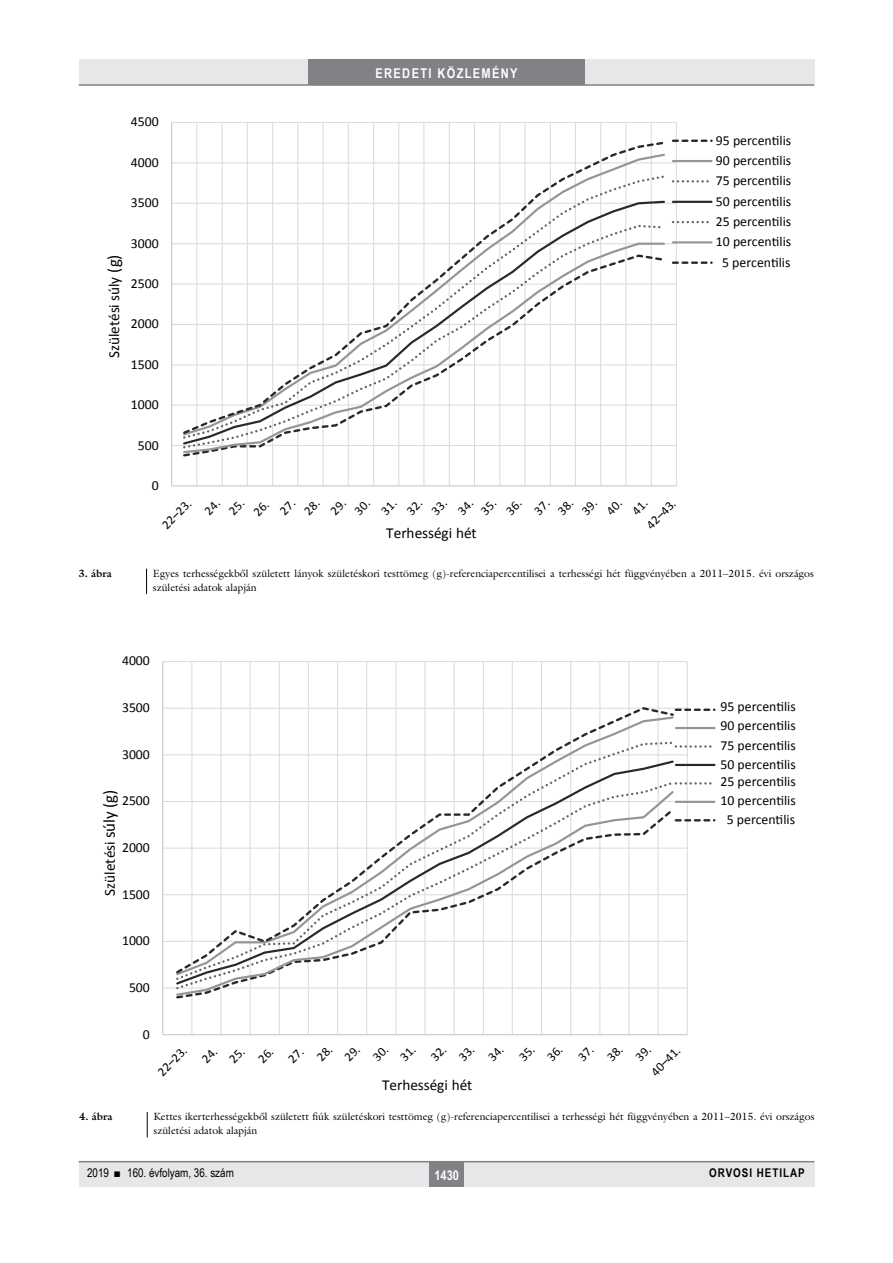
<style>
.page{position:relative;width:893px;height:1263px;background:#fff}
.page>*{position:absolute;margin:0;border:0;box-sizing:border-box;transform-origin:0 0}
.t1{font:15.3px "Calibri";color:#000}
.t2{font:13.8px/20.2px "Calibri";color:#000;text-align:center}
.t3{font:700 13.5px "Arial Narrow";letter-spacing:.1em;color:#fff}
.t4{font:12.9px/20.1px "Calibri";color:#000}
.t5{font:12px "Arial Narrow";color:#000}
.t6{font:700 12px "Arial Narrow";letter-spacing:.08em;color:#000}
.kepalairas2{font:10.5px/13.5px "Galliard Reg";color:#000}
.kepalairas1{font:700 10.5px "Galliard Reg";color:#000}
.s1{font-size:16.95px}
</style>
<div class="page">
<div style="left:79px;top:1161px;width:735px;height:25px;background:#e6e7e8"></div>
<hr style="left:79px;top:1161px;width:735px;height:1px;background:#808285">
<div style="left:430px;top:1161px;width:34px;height:25px;background:#808285"></div>
<div style="left:79px;top:60px;width:735px;height:25px;background:#e6e7e8"></div>
<div style="left:308px;top:60px;width:277px;height:25px;background:#808285"></div>
<hr style="left:79px;top:84px;width:735px;height:2px;background:#808285">
<hr style="left:172px;top:445px;width:504px;height:1px;background:#dcddde">
<hr style="left:172px;top:404px;width:504px;height:2px;background:#dcddde">
<hr style="left:172px;top:364px;width:504px;height:1px;background:#dcddde">
<hr style="left:172px;top:324px;width:504px;height:1px;background:#dcddde">
<hr style="left:172px;top:284px;width:504px;height:1px;background:#dcddde">
<hr style="left:172px;top:243px;width:504px;height:1px;background:#dcddde">
<hr style="left:172px;top:203px;width:504px;height:1px;background:#dcddde">
<hr style="left:172px;top:162px;width:504px;height:1px;background:#dcddde">
<hr style="left:172px;top:122px;width:504px;height:1px;background:#dcddde">
<hr style="left:196px;top:122px;width:1px;height:364px;background:#dcddde">
<hr style="left:222px;top:122px;width:1px;height:364px;background:#dcddde">
<hr style="left:247px;top:122px;width:1px;height:364px;background:#dcddde">
<hr style="left:272px;top:122px;width:1px;height:364px;background:#dcddde">
<hr style="left:297px;top:122px;width:1px;height:364px;background:#dcddde">
<hr style="left:323px;top:122px;width:1px;height:364px;background:#dcddde">
<hr style="left:348px;top:122px;width:1px;height:364px;background:#dcddde">
<hr style="left:373px;top:122px;width:1px;height:364px;background:#dcddde">
<hr style="left:398px;top:122px;width:1px;height:364px;background:#dcddde">
<hr style="left:423px;top:122px;width:1px;height:364px;background:#dcddde">
<hr style="left:449px;top:122px;width:1px;height:364px;background:#dcddde">
<hr style="left:474px;top:122px;width:1px;height:364px;background:#dcddde">
<hr style="left:499px;top:122px;width:1px;height:364px;background:#dcddde">
<hr style="left:524px;top:122px;width:1px;height:364px;background:#dcddde">
<hr style="left:550px;top:122px;width:1px;height:364px;background:#dcddde">
<hr style="left:575px;top:122px;width:1px;height:364px;background:#dcddde">
<hr style="left:600px;top:122px;width:1px;height:364px;background:#dcddde">
<hr style="left:625px;top:122px;width:1px;height:364px;background:#dcddde">
<hr style="left:651px;top:122px;width:1px;height:364px;background:#dcddde">
<hr style="left:676px;top:122px;width:1px;height:364px;background:#dcddde">
<hr style="left:171px;top:122px;width:1px;height:364px;background:#c6c8ca">
<hr style="left:172px;top:485px;width:504px;height:1px;background:#c6c8ca">
<svg style="left:181px;top:140px;width:486px;height:296px"></svg>
<svg style="left:673px;top:140px;width:39px;height:2px"></svg>
<hr style="left:673px;top:160px;width:38px;height:2px;background:#939597">
<svg style="left:673px;top:180px;width:36px;height:3px"></svg>
<hr style="left:673px;top:201px;width:38px;height:2px;background:#29292a">
<svg style="left:673px;top:221px;width:36px;height:2px"></svg>
<hr style="left:673px;top:241px;width:38px;height:2px;background:#939597">
<svg style="left:673px;top:261px;width:39px;height:3px"></svg>
<svg style="left:146px;top:569px;width:1px;height:25px"></svg>
<svg style="left:147px;top:1112px;width:1px;height:25px"></svg>
<hr style="left:163px;top:987px;width:524px;height:1px;background:#dcddde">
<hr style="left:163px;top:941px;width:524px;height:1px;background:#dcddde">
<hr style="left:163px;top:894px;width:524px;height:1px;background:#dcddde">
<hr style="left:163px;top:847px;width:524px;height:2px;background:#dcddde">
<hr style="left:163px;top:801px;width:524px;height:1px;background:#dcddde">
<hr style="left:163px;top:754px;width:524px;height:1px;background:#dcddde">
<hr style="left:163px;top:708px;width:524px;height:1px;background:#dcddde">
<hr style="left:163px;top:661px;width:524px;height:1px;background:#dcddde">
<hr style="left:191px;top:661px;width:1px;height:374px;background:#dcddde">
<hr style="left:220px;top:661px;width:1px;height:374px;background:#dcddde">
<hr style="left:250px;top:661px;width:1px;height:374px;background:#dcddde">
<hr style="left:279px;top:661px;width:1px;height:374px;background:#dcddde">
<hr style="left:308px;top:661px;width:1px;height:374px;background:#dcddde">
<hr style="left:337px;top:661px;width:1px;height:374px;background:#dcddde">
<hr style="left:366px;top:661px;width:1px;height:374px;background:#dcddde">
<hr style="left:395px;top:661px;width:1px;height:374px;background:#dcddde">
<hr style="left:424px;top:661px;width:1px;height:374px;background:#dcddde">
<hr style="left:454px;top:661px;width:1px;height:374px;background:#dcddde">
<hr style="left:483px;top:661px;width:1px;height:374px;background:#dcddde">
<hr style="left:512px;top:661px;width:1px;height:374px;background:#dcddde">
<hr style="left:541px;top:661px;width:1px;height:374px;background:#dcddde">
<hr style="left:570px;top:661px;width:1px;height:374px;background:#dcddde">
<hr style="left:599px;top:661px;width:1px;height:374px;background:#dcddde">
<hr style="left:628px;top:661px;width:1px;height:374px;background:#dcddde">
<hr style="left:658px;top:661px;width:1px;height:374px;background:#dcddde">
<hr style="left:687px;top:661px;width:1px;height:374px;background:#dcddde">
<hr style="left:162px;top:661px;width:1px;height:374px;background:#c6c8ca">
<hr style="left:163px;top:1034px;width:524px;height:1px;background:#c6c8ca">
<svg style="left:174px;top:986px;width:502px;height:5px"></svg>
<svg style="left:174px;top:705px;width:502px;height:270px"></svg>
<svg style="left:676px;top:708px;width:38px;height:3px"></svg>
<hr style="left:676px;top:727px;width:38px;height:2px;background:#939597">
<svg style="left:676px;top:745px;width:36px;height:3px"></svg>
<hr style="left:676px;top:764px;width:38px;height:2px;background:#29292a">
<svg style="left:676px;top:782px;width:36px;height:2px"></svg>
<hr style="left:676px;top:801px;width:38px;height:2px;background:#939597">
<svg style="left:676px;top:819px;width:38px;height:2px"></svg>
<p class="t3" style="left:375px;top:63px;width:144px">EREDETI KÖZLEMÉNY</p>
<p class="t2" style="left:131px;top:112px;width:29px">4500</p>
<p class="t2" style="left:131px;top:152px;width:29px">4000</p>
<p class="t2" style="left:131px;top:193px;width:29px">3500</p>
<p class="t1" style="left:105px;top:358px;width:105px;rotate:-90deg">Születési súly <span class="s1">(g)</span></p>
<p class="t2" style="left:131px;top:233px;width:29px">3000</p>
<p class="t2" style="left:131px;top:273px;width:29px">2500</p>
<p class="t2" style="left:131px;top:314px;width:29px">2000</p>
<p class="t2" style="left:131px;top:354px;width:29px">1500</p>
<p class="t2" style="left:131px;top:394px;width:29px">1000</p>
<p class="t2" style="left:138px;top:435px;width:22px">500</p>
<p class="t2" style="left:152px;top:475px;width:8px">0</p>
<p class="t4" style="left:157px;top:519px;width:37px;rotate:-45deg">22–23.</p>
<p class="t4" style="left:627px;top:506px;width:38px;rotate:-45deg">41.<br>42–43.</p>
<p class="t1" style="left:386px;top:524px;width:92px">Terhességi hét</p>
<p class="t2" style="left:716px;top:130px;width:77px">95 percentilis<br>90 percentilis<br>75 percentilis<br>50 percentilis<br>25 percentilis<br>10 percentilis<br>5 percentilis</p>
<p class="kepalairas1" style="left:79px;top:567px;width:35px">3. ábra</p>
<p class="kepalairas2" style="left:153px;top:567px;width:662px">Egyes terhességekből született lányok születéskori testtömeg (g)-referenciapercentilisei a terhességi hét függvényében a 2011–2015. évi országos születési adatok alapján</p>
<p class="t2" style="left:122px;top:651px;width:29px">4000</p>
<p class="t2" style="left:122px;top:697px;width:29px">3500</p>
<p class="t2" style="left:122px;top:744px;width:29px">3000</p>
<p class="t1" style="left:100px;top:895px;width:108px;rotate:-90deg">Születési <span class="s1">súly (g)</span></p>
<p class="t2" style="left:122px;top:791px;width:29px">2500</p>
<p class="t2" style="left:122px;top:837px;width:29px">2000</p>
<p class="t2" style="left:122px;top:884px;width:29px">1500</p>
<p class="t2" style="left:122px;top:931px;width:29px">1000</p>
<p class="t2" style="left:129px;top:977px;width:22px">500</p>
<p class="t2" style="left:143px;top:1024px;width:8px">0</p>
<p class="t4" style="left:153px;top:1066px;width:37px;rotate:-45deg">22–23.</p>
<p class="t4" style="left:630px;top:1051px;width:38px;line-height:21.3px;rotate:-45deg">39.<br>40–41.</p>
<p class="t1" style="left:382px;top:1076px;width:92px">Terhességi hét</p>
<p class="t2" style="left:721px;top:697px;width:77px;line-height:18.8px;text-align:left">95 percentilis<br>90 percentilis</p>
<p class="t2" style="left:721px;top:736px;width:77px;line-height:18.8px;text-align:left">75 percentilis<br>50 percentilis</p>
<p class="t2" style="left:721px;top:772px;width:77px;line-height:18.8px">25 percentilis<br>10 percentilis<br>5 percentilis</p>
<p class="kepalairas1" style="left:79px;top:1110px;width:35px">4. ábra</p>
<p class="kepalairas2" style="left:154px;top:1110px;width:662px">Kettes ikerterhességekből született fiúk születéskori testtömeg (g)-referenciapercentilisei a terhességi hét függvényében a 2011–2015. évi országos születési adatok alapján</p>
<p class="t5" style="left:87px;top:1164px;width:148px">2019 ■ 160. évfolyam, 36. szám</p>
<p class="t3" style="left:434px;top:1165px;width:26px">1430</p>
<p class="t6" style="left:709px;top:1164px;width:97px">ORVOSI HETILAP</p>
</div>
